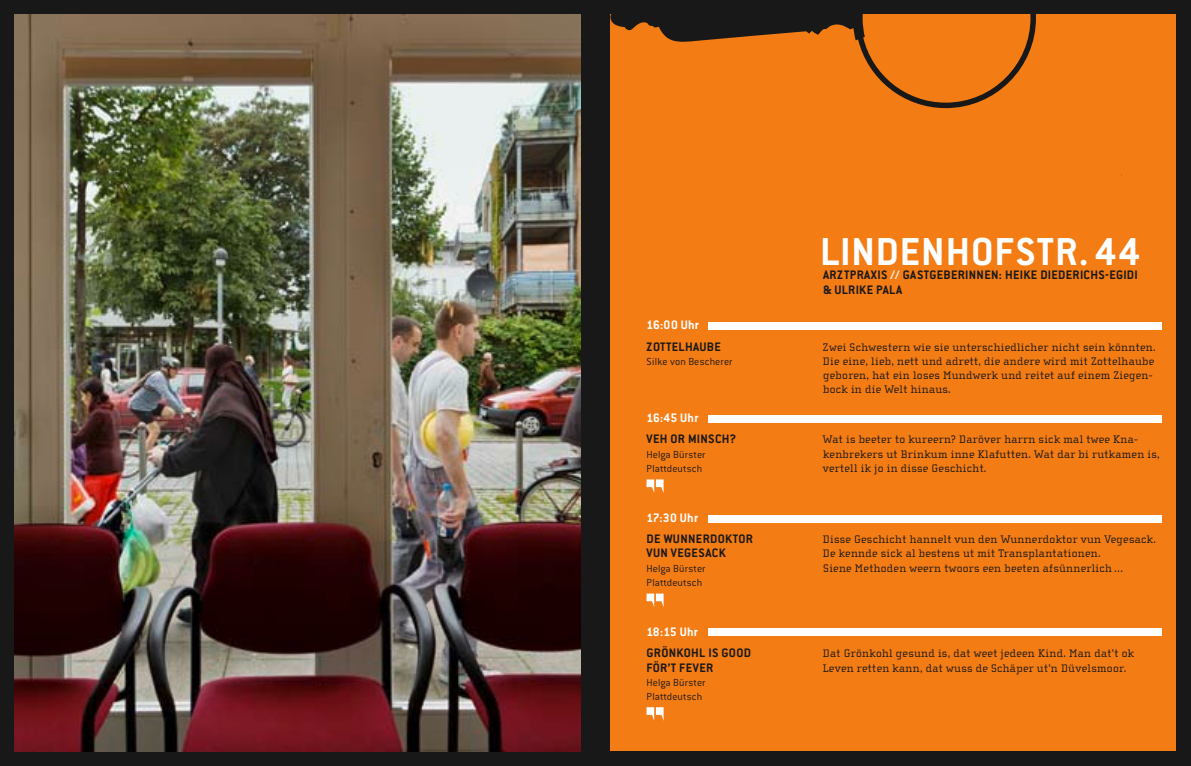
<style>
.page{position:relative;width:1191px;height:766px;background:#fff}
.page>*{position:absolute;margin:0;border:0;box-sizing:border-box;transform-origin:0 0}
.t1{font:700 42.75px "Conduit ITC Pro";letter-spacing:.025em;color:#fff}
.t2{font:700 13.5px/14.2px "Conduit ITC Pro";letter-spacing:.025em;color:#1b1917}
.t3{font:700 13.5px "Conduit ITC Pro";letter-spacing:-.03em;color:#fff}
.t4{font:11.25px/14.2px "Cholla Slab OTCE";letter-spacing:.025em;color:#1b1917}
.t5{font:300 11.25px/14.2px "Conduit ITC Pro";letter-spacing:.005em;color:#1b1917}
.s1{color:#fff}
</style>
<div class="page">
<div style="left:0;top:0;width:1191px;height:765px;background:#181819"></div>
<div style="left:610px;top:15px;width:566px;height:735px;background:#f47c14"></div>
<img style="left:15px;top:15px;width:565px;height:735px">
<svg style="left:610px;top:14px;width:426px;height:94px"></svg>
<div style="left:708px;top:628px;width:453px;height:7px;background:#fff"></div>
<div style="left:708px;top:515px;width:453px;height:7px;background:#fff"></div>
<div style="left:708px;top:415px;width:453px;height:7px;background:#fff"></div>
<div style="left:708px;top:323px;width:453px;height:7px;background:#fff"></div>
<svg style="left:646px;top:707px;width:17px;height:13px"></svg>
<svg style="left:646px;top:593px;width:17px;height:14px"></svg>
<svg style="left:646px;top:479px;width:17px;height:14px"></svg>
<p class="t3" style="left:646px;top:317px;width:54px">16:00 UHR</p>
<p class="t2" style="left:646px;top:339px;width:76px">ZOTTELHAUBE</p>
<p class="t5" style="left:646px;top:354px;width:87px">Silke von Bescherer</p>
<p class="t3" style="left:646px;top:410px;width:53px">16:45 UHR</p>
<p class="t2" style="left:646px;top:432px;width:91px">VEH OR MINSCH?</p>
<p class="t5" style="left:646px;top:447px;width:60px">Helga Bürster<br>Plattdeutsch</p>
<p class="t3" style="left:646px;top:509px;width:53px">17:30 UHR</p>
<p class="t2" style="left:646px;top:531px;width:35px">DE WUNNER</p>
<p class="t2" style="left:710px;top:531px;width:16px">DOKTOR</p>
<p class="t2" style="left:646px;top:546px;width:8px">VUN</p>
<p class="t2" style="left:671px;top:546px;width:29px">VEGESACK</p>
<p class="t5" style="left:646px;top:561px;width:60px">Helga Bürster<br>Plattdeutsch</p>
<p class="t3" style="left:646px;top:623px;width:53px">18:15 UHR</p>
<p class="t2" style="left:646px;top:645px;width:104px">GRÖNKOHL IS GOOD<br>FÖR’T FEVER</p>
<p class="t5" style="left:646px;top:675px;width:60px">Helga Bürster<br>Plattdeutsch</p>
<h1 class="t1" style="left:820px;top:227px;width:321px">LINDENHOFSTR. 44</h1>
<p class="t2" style="left:823px;top:268px;width:316px">ARZTPRAXIS <span class="s1">//</span> GASTGEBERINNEN: HEIKE DIEDERICHS-EGIDI &amp; ULRIKE PALA</p>
<p class="t4" style="left:823px;top:340px;width:334px">Zwei Schwestern wie sie unterschiedlicher nicht sein könnten.<br>Die eine, lieb, nett und adrett, die andere wird mit Zottelhaube geboren, hat ein loses Mundwerk und reitet auf einem Ziegen&shy;bock in die Welt hinaus.</p>
<p class="t4" style="left:823px;top:432px;width:338px">Wat is beeter to kureern? Daröver harrn sick mal twee Kna&shy;kenbrekers ut Brinkum inne Klafutten. Wat dar bi rutkamen is, vertell ik jo in disse Geschicht.</p>
<p class="t4" style="left:823px;top:532px;width:335px">Disse Geschicht hannelt vun den Wunnerdoktor vun Vegesack.<br>De kennde sick al bestens ut mit Transplantationen.<br>Siene Methoden weern twoors een beeten afsünnerlich …</p>
<p class="t4" style="left:823px;top:646px;width:312px">Dat Grönkohl gesund is, dat weet jedeen Kind. Man dat’t ok<br>Leven retten kann, dat wuss de Schäper ut’n Düvelsmoor.</p>
</div>
